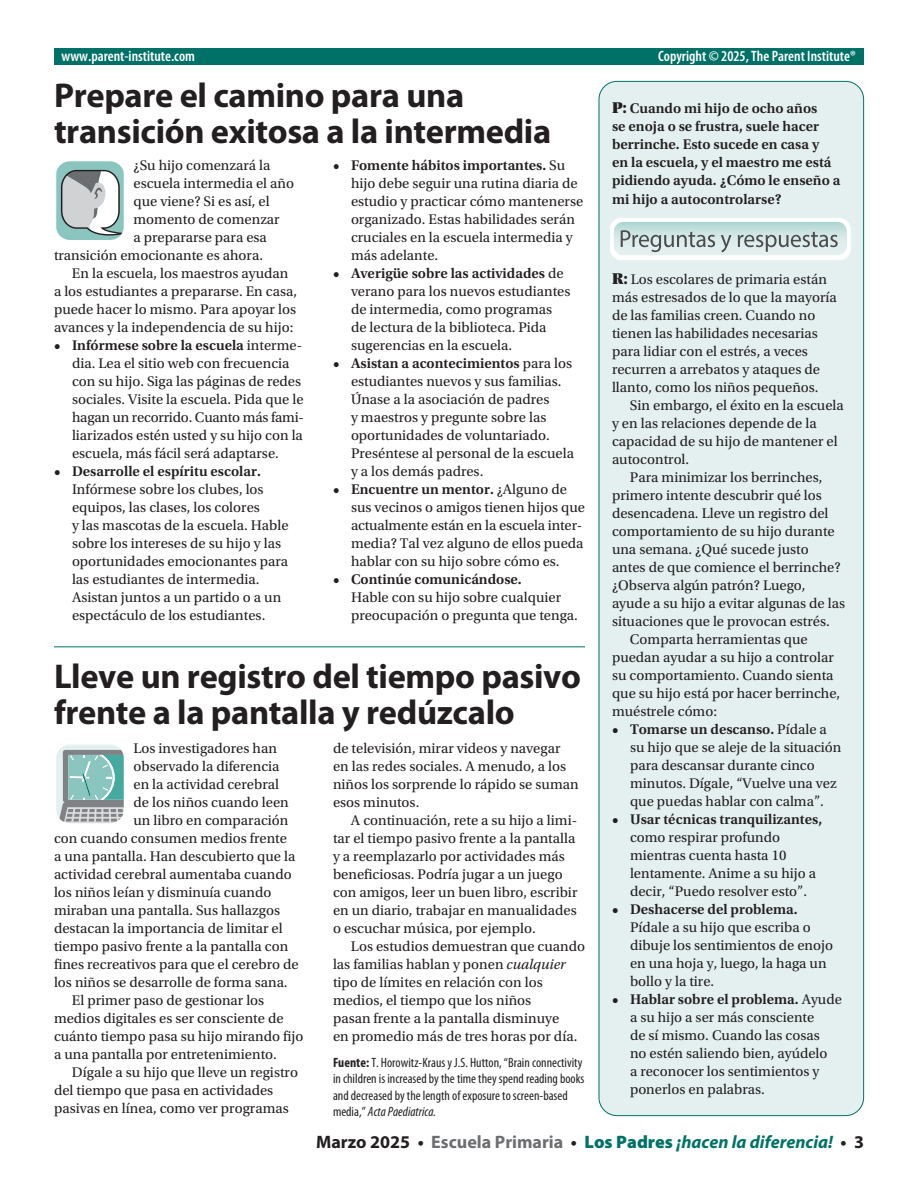
<style>
.page{position:relative;width:918px;height:1188px;background:#fff}
.page>*{position:absolute;margin:0;border:0;box-sizing:border-box;transform-origin:0 0}
.t1{font:700 34.5px/36px "Myriad Pro";letter-spacing:-.01em;color:#231f20}
.t2{font:italic 700 18px "Myriad Pro";color:#007167}
.t3{font:600 condensed 15px "Myriad Pro";color:#fff}
.t4{font:14.7px/18px "Utopia Std";color:#231f20}
.t5{font:600 14.7px/18px "Utopia Std";color:#231f20}
.t6{font:condensed 13.5px/16.5px "Myriad Pro";color:#231f20}
.s1{font-family:"Utopia Std Black Headline";font-weight:400;font-size:16.5px}
.s2{font-weight:600}
.s3{font-family:"Utopia Std Black Headline";font-size:16.5px}
.s4{font-style:italic}
.s5{font-weight:700}
.s6{font-style:normal;color:#231f20}
.s7{font-style:normal;color:#6c6d70}
.s8{font-weight:900;font-style:normal}
</style>
<div class="page">
<div style="left:599px;top:81px;width:265px;height:1035px;background:#e4f0ef;border-radius:18px"></div>
<div style="left:54px;top:49px;width:810px;height:16px;background:#007167"></div>
<svg style="left:610px;top:218px;width:241px;height:42px"></svg>
<svg style="left:56px;top:744px;width:68px;height:79px"></svg>
<svg style="left:56px;top:161px;width:68px;height:79px"></svg>
<hr style="left:54px;top:646px;width:531px;height:1px;background:#007167">
<p class="t3" style="left:62px;top:46px;width:135px">www.parent-institute.com</p>
<p class="t3" style="left:658px;top:46px;width:199px">Copyright © 2025, The Parent Institute®</p>
<h1 class="t1" style="left:54px;top:76px;width:499px">Prepare el camino para una transición exitosa a la intermedia</h1>
<p class="t5" style="left:612px;top:99px;width:230px"><span class="s1">P:</span> Cuando mi hijo de ocho años<br>se enoja o se frustra, suele hacer berrinche. Esto sucede en casa y<br>en la escuela, y el maestro me está pidiendo ayuda. ¿Cómo le enseño a</p>
<p class="t5" style="left:612px;top:191px;width:171px">mi hijo a autocontrolarse?</p>
<p class="t4" style="left:351px;top:156px;width:234px;text-indent:-18px"><span class="s2">• Fomente hábitos importantes.</span> Su hijo debe seguir una rutina diaria de estudio y practicar cómo mantenerse organizado. Estas habilidades serán cruciales en la escuela intermedia y más adelante.</p>
<p class="t4" style="left:351px;top:264px;width:221px;text-indent:-18px"><span class="s2">• Averigüe sobre las actividades</span> de verano para los nuevos estudiantes de intermedia, como programas de lectura de la biblioteca. Pida sugerencias en la escuela.</p>
<p class="t4" style="left:351px;top:354px;width:225px;text-indent:-18px"><span class="s2">• Asistan a acontecimientos</span> para los estudiantes nuevos y sus familias.<br>Únase a la asociación de padres<br>y maestros y pregunte sobre las oportunidades de voluntariado.<br>Preséntese al personal de la escuela y a los demás padres.</p>
<p class="t4" style="left:351px;top:480px;width:236px;text-indent:-18px"><span class="s2">• Encuentre un mentor.</span> ¿Alguno de sus vecinos o amigos tienen hijos que actualmente están en la escuela inter&shy;media? Tal vez alguno de ellos pueda hablar con su hijo sobre cómo es.</p>
<p class="t5" style="left:333px;top:570px;width:190px">• Continúe comunicándose.</p>
<p class="t4" style="left:351px;top:588px;width:228px">Hable con su hijo sobre cualquier preocupación o pregunta que tenga.</p>
<p class="t4" style="left:134px;top:156px;width:139px">¿Su hijo comenzará la</p>
<p class="t4" style="left:134px;top:174px;width:162px">escuela intermedia el año</p>
<p class="t4" style="left:134px;top:192px;width:138px">que viene? Si es así, el</p>
<p class="t4" style="left:134px;top:210px;width:148px">momento de comenzar</p>
<p class="t4" style="left:134px;top:228px;width:135px">a prepararse para esa</p>
<p class="t4" style="left:54px;top:246px;width:211px">transición emocionante es ahora.</p>
<p class="t4" style="left:72px;top:264px;width:218px">En la escuela, los maestros ayudan</p>
<p class="t4" style="left:54px;top:282px;width:245px">a los estudiantes a prepararse. En casa,</p>
<p class="t4" style="left:54px;top:300px;width:244px">puede hacer lo mismo. Para apoyar los</p>
<p class="t4" style="left:54px;top:318px;width:241px">avances y la independencia de su hijo:</p>
<p class="t4" style="left:72px;top:336px;width:234px;text-indent:-18px"><span class="s2">• Infórmese sobre la escuela</span> interme&shy;dia. Lea el sitio web con frecuencia con su hijo. Siga las páginas de redes sociales. Visite la escuela. Pida que le hagan un recorrido. Cuanto más fami&shy;liarizados estén usted y su hijo con la escuela, más fácil será adaptarse.</p>
<p class="t5" style="left:54px;top:462px;width:208px">• Desarrolle el espíritu escolar.</p>
<p class="t4" style="left:72px;top:480px;width:218px">Infórmese sobre los clubes, los equipos, las clases, los colores<br>y las mascotas de la escuela. Hable sobre los intereses de su hijo y las oportunidades emocionantes para las estudiantes de intermedia.<br>Asistan juntos a un partido o a un espectáculo de los estudiantes.</p>
<p class="t4" style="left:612px;top:270px;width:226px"><span class="s3">R:</span> Los escolares de primaria están más estresados de lo que la mayoría de las familias creen. Cuando no tienen las habilidades necesarias para lidiar con el estrés, a veces recurren a arrebatos y ataques de llanto, como los niños pequeños.</p>
<p class="t4" style="left:612px;top:396px;width:233px;text-indent:18px">Sin embargo, el éxito en la escuela y en las relaciones depende de la capacidad de su hijo de mantener el autocontrol.</p>
<p class="t4" style="left:630px;top:468px;width:194px">Para minimizar los berrinches,</p>
<p class="t4" style="left:612px;top:486px;width:211px">primero intente descubrir qué los</p>
<p class="t4" style="left:612px;top:504px;width:218px">desencadena. Lleve un registro del</p>
<p class="t4" style="left:612px;top:522px;width:224px">comportamiento de su hijo durante</p>
<p class="t4" style="left:612px;top:540px;width:198px">una semana. ¿Qué sucede justo</p>
<p class="t4" style="left:612px;top:558px;width:230px">antes de que comience el berrinche?</p>
<p class="t4" style="left:612px;top:576px;width:195px">¿Observa algún patrón? Luego,</p>
<p class="t4" style="left:612px;top:594px;width:235px">ayude a su hijo a evitar algunas de las</p>
<p class="t4" style="left:612px;top:612px;width:219px">situaciones que le provocan estrés.</p>
<p class="t4" style="left:630px;top:630px;width:179px">Comparta herramientas que</p>
<p class="t4" style="left:612px;top:648px;width:223px">puedan ayudar a su hijo a controlar</p>
<p class="t4" style="left:612px;top:666px;width:223px">su comportamiento. Cuando sienta</p>
<p class="t4" style="left:612px;top:684px;width:230px">que su hijo está por hacer berrinche,</p>
<p class="t4" style="left:612px;top:702px;width:107px">muéstrele cómo:</p>
<p class="t4" style="left:630px;top:720px;width:213px;text-indent:-18px"><span class="s2">• Tomarse un descanso.</span> Pídale a su hijo que se aleje de la situación para descansar durante cinco minutos. Dígale, “Vuelve una vez que puedas hablar con calma”.</p>
<p class="t5" style="left:612px;top:810px;width:212px">• Usar técnicas tranquilizantes,</p>
<p class="t4" style="left:630px;top:828px;width:188px">como respirar profundo mientras cuenta hasta 10 lentamente. Anime a su hijo a decir, “Puedo resolver esto”.</p>
<p class="t5" style="left:612px;top:900px;width:187px">• Deshacerse del problema.</p>
<p class="t4" style="left:630px;top:918px;width:205px">Pídale a su hijo que escriba o dibuje los sentimientos de enojo en una hoja y, luego, la haga un bollo y la tire.</p>
<p class="t4" style="left:630px;top:990px;width:213px;text-indent:-18px"><span class="s2">• Hablar sobre el problema.</span> Ayude a su hijo a ser más consciente<br>de sí mismo. Cuando las cosas<br>no estén saliendo bien, ayúdelo<br>a reconocer los sentimientos y ponerlos en palabras.</p>
<h1 class="t1" style="left:54px;top:658px;width:529px">Lleve un registro del tiempo pasivo frente a la pantalla y redúzcalo</h1>
<p class="t4" style="left:333px;top:740px;width:247px">de televisión, mirar videos y navegar en las redes sociales. A menudo, a los niños los sorprende lo rápido se suman esos minutos.</p>
<p class="t4" style="left:333px;top:812px;width:246px;text-indent:18px">A continuación, rete a su hijo a limi&shy;tar el tiempo pasivo frente a la pantalla y a reemplazarlo por actividades más beneficiosas. Podría jugar a un juego con amigos, leer un buen libro, escribir en un diario, trabajar en manualidades o escuchar música, por ejemplo.</p>
<p class="t4" style="left:333px;top:938px;width:254px;text-indent:18px">Los estudios demuestran que cuando las familias hablan y ponen <span class="s4">cualquier </span>tipo de límites en relación con los medios, el tiempo que los niños<br>pasan frente a la pantalla disminuye<br>en promedio más de tres horas por día.</p>
<p class="t6" style="left:333px;top:1054px;width:253px"><span class="s5">Fuente:</span> T. Horowitz‐Kraus y J.S. Hutton, “Brain connectivity in children is increased by the time they spend reading books and decreased by the length of exposure to screen‐based media,” <span class="s4">Acta Paediatrica.</span></p>
<p class="t4" style="left:134px;top:740px;width:145px">Los investigadores han</p>
<p class="t4" style="left:134px;top:758px;width:148px">observado la diferencia</p>
<p class="t4" style="left:134px;top:776px;width:147px">en la actividad cerebral</p>
<p class="t4" style="left:134px;top:794px;width:157px">de los niños cuando leen</p>
<p class="t4" style="left:134px;top:812px;width:156px">un libro en comparación</p>
<p class="t4" style="left:54px;top:830px;width:235px">con cuando consumen medios frente</p>
<p class="t4" style="left:54px;top:848px;width:243px">a una pantalla. Han descubierto que la</p>
<p class="t4" style="left:54px;top:866px;width:239px">actividad cerebral aumentaba cuando</p>
<p class="t4" style="left:54px;top:884px;width:219px">los niños leían y disminuía cuando</p>
<p class="t4" style="left:54px;top:902px;width:228px">miraban una pantalla. Sus hallazgos</p>
<p class="t4" style="left:54px;top:920px;width:230px">destacan la importancia de limitar el</p>
<p class="t4" style="left:54px;top:938px;width:236px">tiempo pasivo frente a la pantalla con</p>
<p class="t4" style="left:54px;top:956px;width:246px">fines recreativos para que el cerebro de</p>
<p class="t4" style="left:54px;top:974px;width:235px">los niños se desarrolle de forma sana.</p>
<p class="t4" style="left:72px;top:992px;width:194px">El primer paso de gestionar los</p>
<p class="t4" style="left:54px;top:1010px;width:231px">medios digitales es ser consciente de</p>
<p class="t4" style="left:54px;top:1028px;width:251px">cuánto tiempo pasa su hijo mirando fijo</p>
<p class="t4" style="left:54px;top:1046px;width:224px">a una pantalla por entretenimiento.</p>
<p class="t4" style="left:72px;top:1064px;width:228px">Dígale a su hijo que lleve un registro</p>
<p class="t4" style="left:54px;top:1082px;width:221px">del tiempo que pasa en actividades</p>
<p class="t4" style="left:54px;top:1100px;width:236px">pasivas en línea, como ver programas</p>
<p class="t2" style="left:316px;top:1130px;width:549px"><span class="s6">Marzo 2025 •</span> <span class="s7">Escuela Primaria</span> <span class="s6">•</span> <span class="s8">Los Padres</span> ¡hacen la diferencia! <span class="s6">• 3</span></p>
</div>
